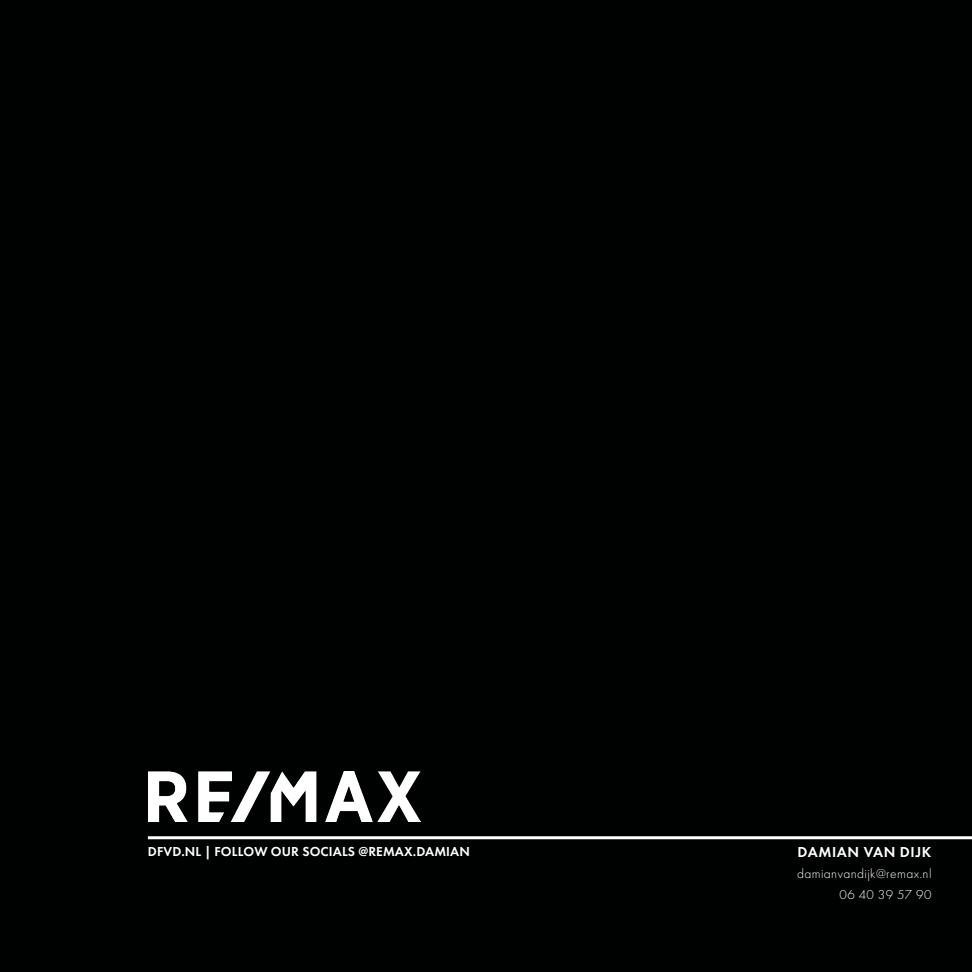
<style>
.page{position:relative;width:972px;height:972px;background:#000101}
.page>*{position:absolute;margin:0;border:0;box-sizing:border-box;transform-origin:0 0}
.t1{font:600 15px "Futura PT";letter-spacing:.04em;color:#fff}
.t2{font:600 13.5px "Futura PT";letter-spacing:.01em;color:#fff}
.t3{font:300 13.5px/21px "Futura PT";letter-spacing:.03em;color:#fff;text-align:right}
</style>
<div class="page">
<img style="left:148px;top:772px;width:273px;height:50px">
<hr style="left:148px;top:836px;width:824px;height:3px;background:#fff">
<p class="t2" style="left:148px;top:843px;width:324px">DFVD.NL | FOLLOW OUR SOCIALS @REMAX.DAMIAN</p>
<p class="t1" style="left:797px;top:843px;width:136px">DAMIAN VAN DIJK</p>
<p class="t3" style="left:797px;top:863px;width:136px">damianvandijk@remax.nl<br>06 40 39 57 90</p>
</div>
